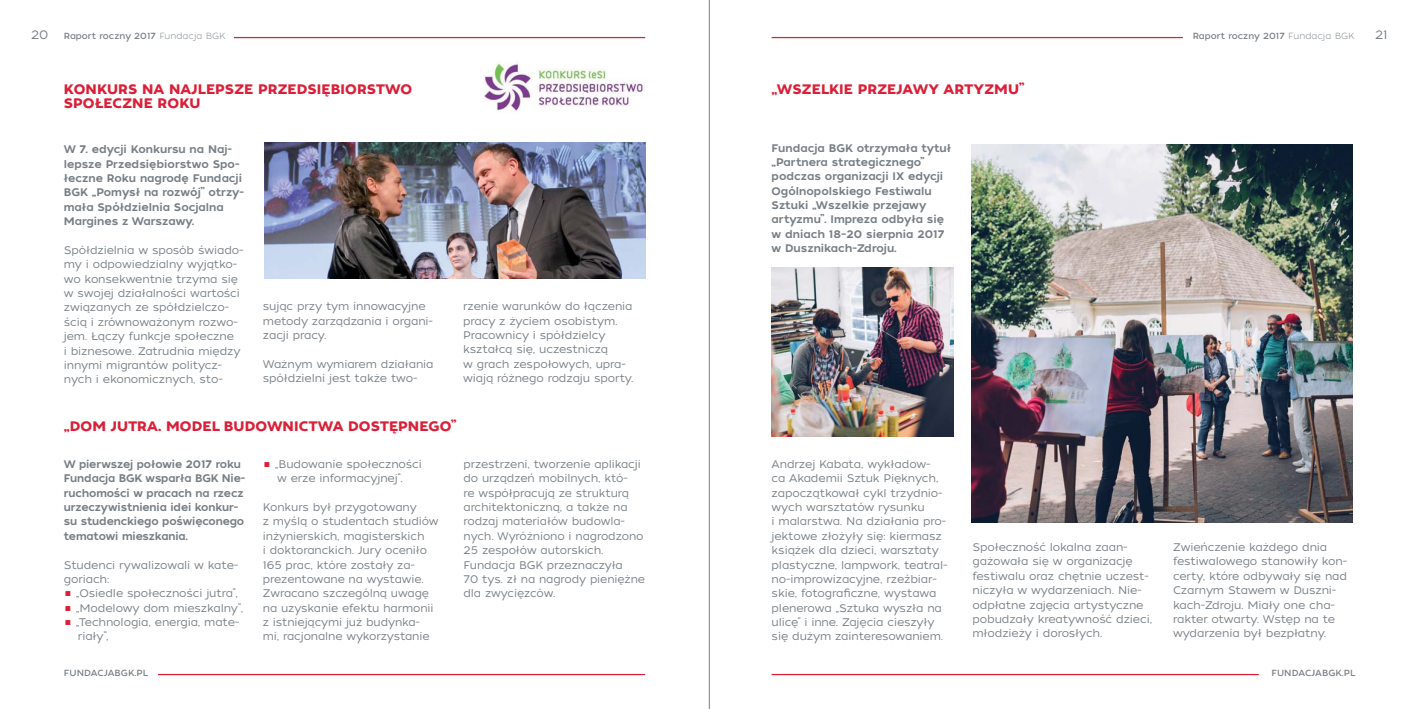
<style>
.page{position:relative;width:1418px;height:709px;background:#fff}
.page>*{position:absolute;margin:0;border:0;box-sizing:border-box;transform-origin:0 0}
.t1{font:13.75px/14.4px "Tide Sans 600 Bunny";letter-spacing:.01em;color:#da2038}
.t2{font:12.25px "Tide Sans 300 Lil Kahuna";color:#767e84}
.t3{font:11px/14.4px "Tide Sans 300 Lil Kahuna";letter-spacing:-.01em;color:#767e84}
.t4{font:11px/14.4px "Tide Sans 500 Dudette";color:#767e84}
.t5{font:8.88px "Tide Sans 400 Lil Dude";color:#767e84}
.s1{font-family:"Tide Sans 200 Lil Mondo"}
</style>
<div class="page">
<hr style="left:771px;top:674px;width:487px;height:1px;background:#da2038">
<hr style="left:158px;top:674px;width:487px;height:1px;background:#da2038">
<hr style="left:771px;top:37px;width:411px;height:1px;background:#da2038">
<hr style="left:234px;top:37px;width:411px;height:1px;background:#da2038">
<img style="left:484px;top:63px;width:160px;height:48px">
<img style="left:971px;top:145px;width:381px;height:378px">
<img style="left:771px;top:268px;width:182px;height:168px">
<img style="left:264px;top:143px;width:381px;height:135px">
<hr style="left:709px;top:0;width:1px;height:709px;background:#767e84">
<p class="t2" style="left:31px;top:30px;width:19px">20</p>
<p class="t5" style="left:64px;top:32px;width:163px">Raport roczny 2017 <span class="s1">Fundacja BGK</span></p>
<p class="t5" style="left:1192px;top:32px;width:163px">Raport roczny 2017 <span class="s1">Fundacja BGK</span></p>
<p class="t2" style="left:1374px;top:30px;width:14px">21</p>
<p class="t1" style="left:64px;top:83px;width:350px">KONKURS NA NAJLEPSZE PRZEDSIĘBIORSTWO<br>SPOŁECZNE ROKU</p>
<p class="t4" style="left:64px;top:143px;width:182px">W 7. edycji Konkursu na Naj&shy;lepsze Przedsiębiorstwo Spo&shy;łeczne Roku nagrodę Fundacji<br>BGK „Pomysł na rozwój” otrzy&shy;mała Spółdzielnia Socjalna<br>Margines z Warszawy.</p>
<p class="t3" style="left:64px;top:244px;width:181px">Spółdzielnia w sposób świado&shy;my i odpowiedzialny wyjątko&shy;wo konsekwentnie trzyma się w swojej działalności wartości związanych ze spółdzielczo&shy;ścią i zrównoważonym rozwo&shy;jem. Łączy funkcje społeczne<br>i biznesowe. Zatrudnia między innymi migrantów politycz&shy;nych i ekonomicznych, sto-</p>
<p class="t3" style="left:263px;top:300px;width:172px">sując przy tym innowacyjne metody zarządzania i organi&shy;zacji pracy.</p>
<p class="t3" style="left:263px;top:357px;width:172px">Ważnym wymiarem działania spółdzielni jest także two-</p>
<p class="t3" style="left:463px;top:300px;width:172px">rzenie warunków do łączenia pracy z życiem osobistym.<br>Pracownicy i spółdzielcy kształcą się, uczestniczą<br>w grach zespołowych, upra&shy;wiają różnego rodzaju sporty.</p>
<p class="t1" style="left:64px;top:420px;width:394px">„DOM JUTRA. MODEL BUDOWNICTWA DOSTĘPNEGO”</p>
<p class="t4" style="left:64px;top:458px;width:183px">W pierwszej połowie 2017 roku<br>Fundacja BGK wsparła BGK Nie&shy;ruchomości w pracach na rzecz urzeczywistnienia idei konkur&shy;su studenckiego poświęconego tematowi mieszkania.</p>
<p class="t3" style="left:64px;top:558px;width:176px">Studenci rywalizowali w kate&shy;goriach:</p>
<p class="t3" style="left:76px;top:587px;width:169px">„Osiedle społeczności jutra”, „Modelowy dom mieszkalny”, „Technologia, energia, mate&shy;riały”,</p>
<p class="t3" style="left:275px;top:457px;width:148px">„Budowanie społeczności w erze informacyjnej”.</p>
<p class="t3" style="left:263px;top:501px;width:177px">Konkurs był przygotowany<br>z myślą o studentach studiów inżynierskich, magisterskich<br>i doktoranckich. Jury oceniło<br>165 prac, które zostały za&shy;prezentowane na wystawie.<br>Zwracano szczególną uwagę na uzyskanie efektu harmonii z istniejącymi już budynka&shy;mi, racjonalne wykorzystanie</p>
<p class="t3" style="left:463px;top:457px;width:183px">przestrzeni, tworzenie aplikacji do urządzeń mobilnych, któ-<br>re współpracują ze strukturą architektoniczną, a także na rodzaj materiałów budowla&shy;nych. Wyróżniono i nagrodzono<br>25 zespołów autorskich.<br>Fundacja BGK przeznaczyła<br>70 tys. zł na nagrody pieniężne dla zwycięzców.</p>
<p class="t1" style="left:771px;top:83px;width:254px">„WSZELKIE PRZEJAWY ARTYZMU”</p>
<p class="t4" style="left:771px;top:141px;width:181px">Fundacja BGK otrzymała tytuł „Partnera strategicznego” podczas organizacji IX edycji<br>Ogólnopolskiego Festiwalu<br>Sztuki „Wszelkie przejawy artyzmu”. Impreza odbyła się w dniach 18–20 sierpnia 2017 w Dusznikach-Zdroju.</p>
<p class="t3" style="left:771px;top:457px;width:177px">Andrzej Kabata, wykładow-<br>ca Akademii Sztuk Pięknych, zapoczątkował cykl trzydnio&shy;wych warsztatów rysunku<br>i malarstwa. Na działania pro&shy;jektowe złożyły się: kiermasz książek dla dzieci, warsztaty plastyczne, lampwork, teatral&shy;no-improwizacyjne, rzeźbiar&shy;skie, fotograficzne, wystawa plenerowa „Sztuka wyszła na ulicę” i inne. Zajęcia cieszyły się dużym zainteresowaniem.</p>
<p class="t3" style="left:972px;top:541px;width:181px">Społeczność lokalna zaan&shy;gażowała się w organizację festiwalu oraz chętnie uczest&shy;niczyła w wydarzeniach. Nie&shy;odpłatne zajęcia artystyczne pobudzały kreatywność dzieci, młodzieży i dorosłych.</p>
<p class="t3" style="left:1173px;top:541px;width:176px">Zwieńczenie każdego dnia festiwalowego stanowiły kon&shy;certy, które odbywały się nad<br>Czarnym Stawem w Duszni&shy;kach-Zdroju. Miały one cha&shy;rakter otwarty. Wstęp na te wydarzenia był bezpłatny.</p>
<p class="t5" style="left:64px;top:669px;width:86px">FUNDACJABGK.PL</p>
<p class="t5" style="left:1271px;top:669px;width:86px">FUNDACJABGK.PL</p>
</div>
